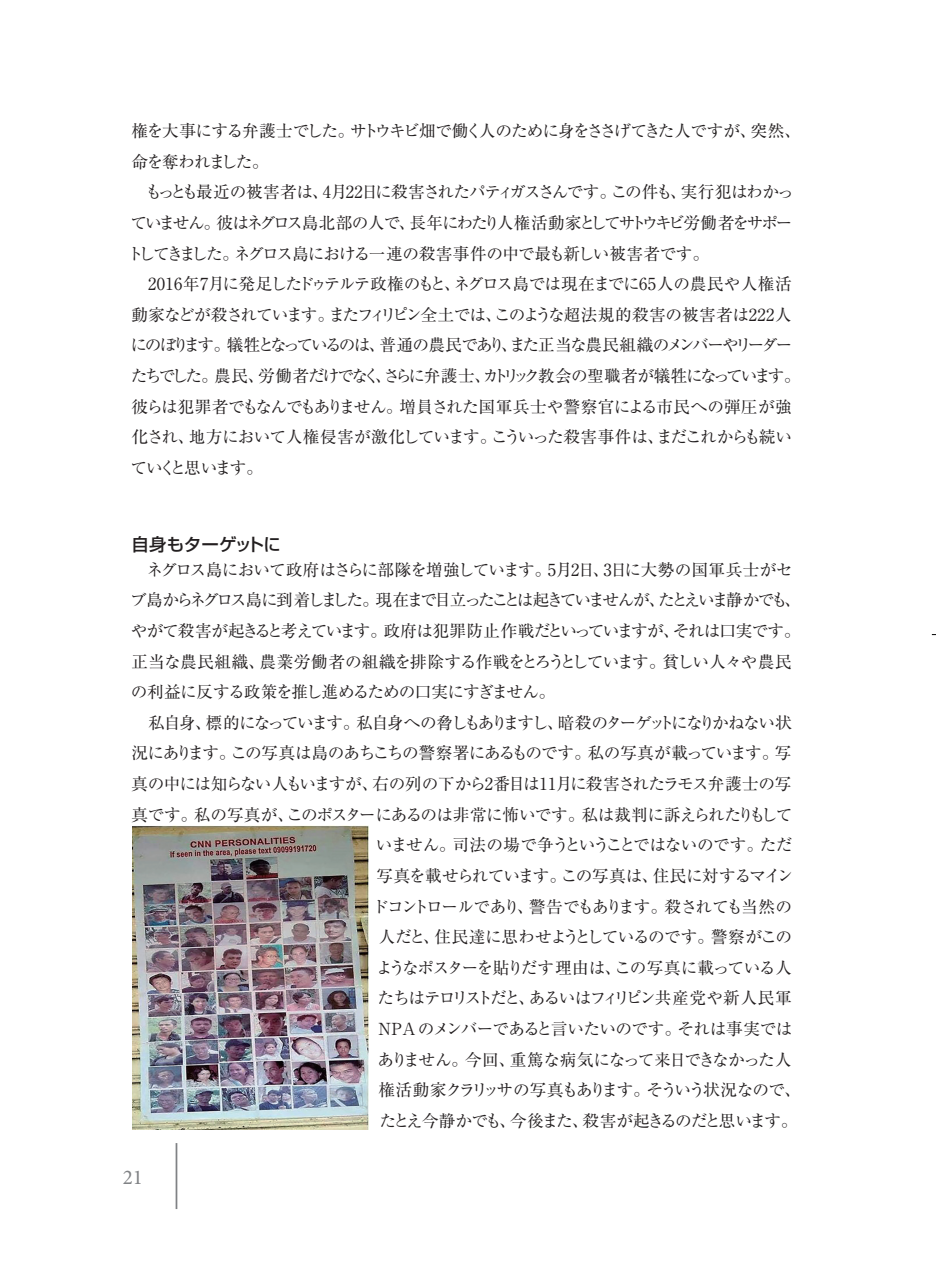
<style>
.page{position:relative;width:936px;height:1271px;background:#fff}
.page>*{position:absolute;margin:0;border:0;box-sizing:border-box;transform-origin:0 0}
.t1{font:21px "Minion Pro";color:#808285}
.t2{font:500 17.5px "Shin Go Pro";letter-spacing:-.015em;color:#231f20}
.t3{font:16.62px/30.6px "Ryumin Pro";letter-spacing:-.065em;color:#231f20}
.t4{font:16.62px "Ryumin Pro";letter-spacing:-.04em;color:#231f20}
.t5{font:16.62px "Ryumin Pro";letter-spacing:-.11em;color:#231f20}
.t6{font:16.62px "Ryumin Pro";letter-spacing:-.03em;color:#231f20}
.t7{font:16.62px "Ryumin Pro";letter-spacing:-.085em;color:#231f20}
.t8{font:16.62px "Ryumin Pro";letter-spacing:-.095em;color:#231f20}
.t9{font:16.62px "Ryumin Pro";letter-spacing:-.1em;color:#231f20}
.t10{font:16.62px "Ryumin Pro";letter-spacing:-.045em;color:#231f20}
</style>
<div class="page">
<hr style="left:175px;top:1143px;width:2px;height:66px;background:#808285">
<img style="left:133px;top:826px;width:235px;height:303px">
<p class="t3" style="left:131px;top:114px;width:671px">権を大事にする弁護士でした。サトウキビ畑で働く人のために身をささげてきた人ですが、突然、命を奪われました。</p>
<p class="t3" style="left:127px;top:176px;width:668px;text-align:justify;text-indent:18px">もっとも最近の被害者は、4月22日に殺害されたパティガスさんです。この件も、実行犯はわかっていません。彼はネグロス島北部の人で、長年にわたり人権活動家としてサトウキビ労働者をサポートしてきました。ネグロス島における一連の殺害事件の中で最も新しい被害者です。</p>
<p class="t3" style="left:130px;top:267px;width:672px;text-indent:18px">2016年7月に発足したドゥテルテ政権のもと、ネグロス島では現在までに65人の農民や人権活動家などが殺されています。またフィリピン全土では、このような超法規的殺害の被害者は222人にのぼります。犠牲となっているのは、普通の農民であり、また正当な農民組織のメンバーやリーダーたちでした。農民、労働者だけでなく、さらに弁護士、カトリック教会の聖職者が犠牲になっています。彼らは犯罪者でもなんでもありません。増員された国軍兵士や警察官による市民への弾圧が強化され、地方において人権侵害が激化しています。こういった殺害事件は、まだこれからも続いていくと思います。</p>
<p class="t2" style="left:131px;top:530px;width:151px">自身もターゲットに</p>
<p class="t3" style="left:130px;top:553px;width:672px;text-indent:16px">ネグロス島において政府はさらに部隊を増強しています。5月2日、3日に大勢の国軍兵士がセブ島からネグロス島に到着しました。現在まで目立ったことは起きていませんが、たとえいま静かでも、やがて殺害が起きると考えています。政府は犯罪防止作戦だといっていますが、それは口実です。正当な農民組織、農業労働者の組織を排除する作戦をとろうとしています。貧しい人々や農民の利益に反する政策を推し進めるための口実にすぎません。</p>
<p class="t5" style="left:148px;top:709px;width:645px">私自身、標的になっています。私自身への脅しもありますし、暗殺のターゲットになりかねない状</p>
<p class="t3" style="left:131px;top:737px;width:661px">況にあります。この写真は島のあちこちの警察署にあるものです。私の写真が載っています。写</p>
<p class="t4" style="left:131px;top:771px;width:661px">真の中には知らない人もいますが、右の列の下から2番目は11月に殺害されたラモス弁護士の写</p>
<p class="t6" style="left:131px;top:801px;width:662px">真です。私の写真が、このポスターにあるのは非常に怖いです。私は裁判に訴えられたりもして</p>
<p class="t10" style="left:376px;top:832px;width:418px">いません。司法の場で争うということではないのです。ただ</p>
<p class="t3" style="left:376px;top:859px;width:418px">写真を載せられています。この写真は、住民に対するマイン</p>
<p class="t7" style="left:372px;top:893px;width:421px">ドコントロールであり、警告でもあります。殺されても当然の</p>
<p class="t4" style="left:378px;top:924px;width:415px">人だと、住民達に思わせようとしているのです。警察がこの</p>
<p class="t3" style="left:376px;top:951px;width:417px">ようなポスターを貼りだす理由は、この写真に載っている人</p>
<p class="t8" style="left:377px;top:985px;width:415px">たちはテロリストだと、あるいはフィリピン共産党や新人民軍</p>
<p class="t4" style="left:378px;top:1016px;width:415px">NPA のメンバーであると言いたいのです。それは事実では</p>
<p class="t3" style="left:377px;top:1043px;width:415px">ありません。今回、重篤な病気になって来日できなかった人</p>
<p class="t9" style="left:378px;top:1077px;width:424px">権活動家クラリッサの写真もあります。そういう状況なので、</p>
<p class="t5" style="left:379px;top:1108px;width:420px">たとえ今静かでも、今後また、殺害が起きるのだと思います。</p>
<p class="t1" style="left:123px;top:1163px;width:22px">21</p>
</div>
